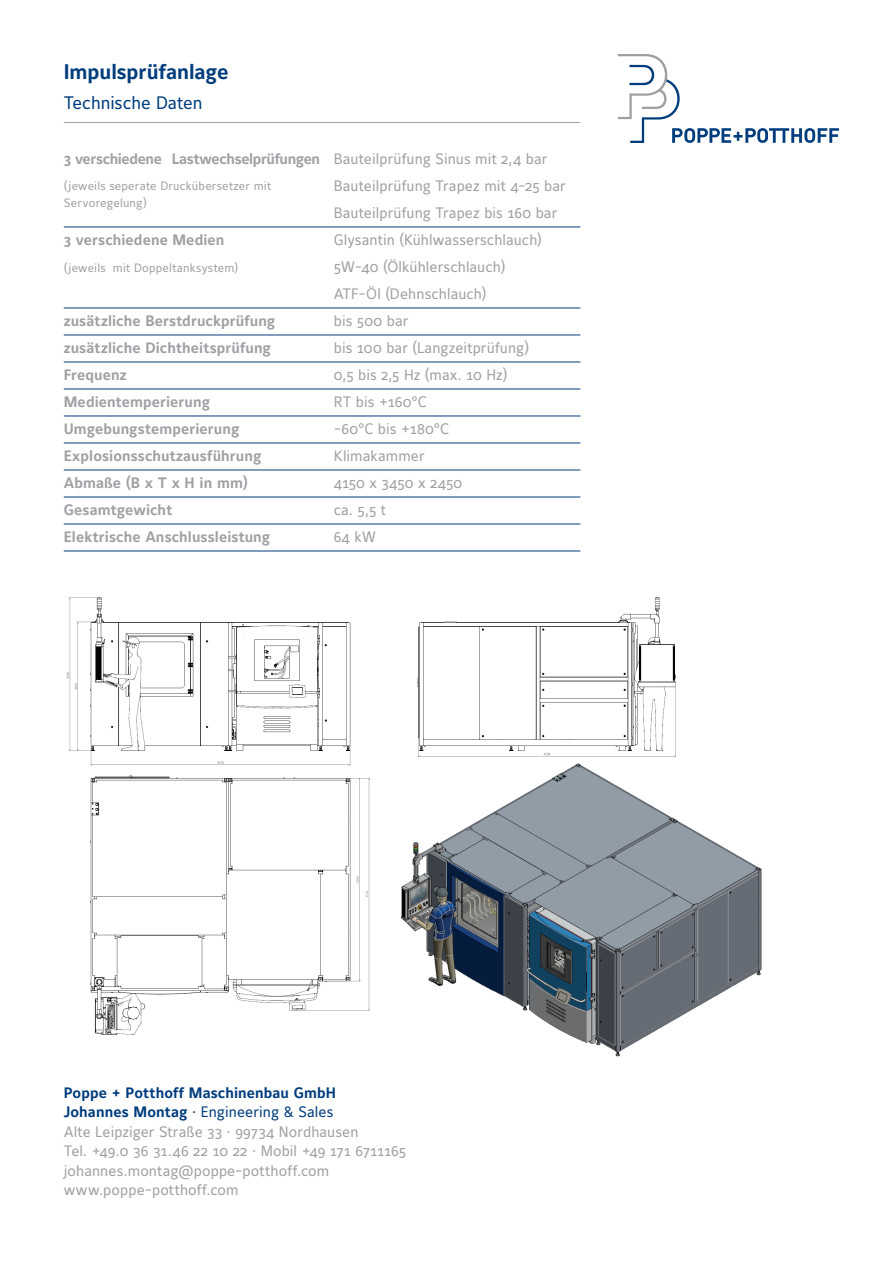
<style>
.page{position:relative;width:893px;height:1263px;background:#fff}
.page>*{position:absolute;margin:0;border:0;box-sizing:border-box;transform-origin:0 0}
.t1{font:700 21px "Maurea";letter-spacing:-.005em;color:#013d7d}
.t2{font:18px "Maurea";letter-spacing:-.005em;color:#013d7d}
.t3{font:15px/19.5px "Maurea";letter-spacing:.005em;color:#a0a1a5}
.t4{font:700 15px "Maurea";letter-spacing:.005em;color:#a0a1a5}
.t5{font:12px/16.5px "Maurea";letter-spacing:.015em;color:#a0a1a5}
.s1{font-weight:700}
.s2{font-weight:700;color:#013d7d}
.s3{color:#013d7d}
</style>
<div class="page">
<svg style="left:618px;top:54px;width:221px;height:89px"></svg>
<hr style="left:64px;top:227px;width:516px;height:1px;background:#013d7d">
<hr style="left:64px;top:308px;width:516px;height:1px;background:#013d7d">
<hr style="left:64px;top:335px;width:516px;height:1px;background:#013d7d">
<hr style="left:64px;top:362px;width:516px;height:1px;background:#013d7d">
<hr style="left:64px;top:389px;width:516px;height:1px;background:#013d7d">
<hr style="left:64px;top:416px;width:516px;height:1px;background:#013d7d">
<hr style="left:64px;top:443px;width:516px;height:1px;background:#013d7d">
<hr style="left:64px;top:470px;width:516px;height:1px;background:#013d7d">
<hr style="left:64px;top:497px;width:516px;height:1px;background:#013d7d">
<hr style="left:64px;top:524px;width:516px;height:1px;background:#013d7d">
<hr style="left:64px;top:551px;width:516px;height:1px;background:#013d7d">
<hr style="left:64px;top:122px;width:516px;height:1px;background:#a0a1a5">
<img style="left:66px;top:597px;width:696px;height:460px">
<h1 class="t1" style="left:64px;top:60px;width:166px">Impulsprüfanlage</h1>
<p class="t2" style="left:64px;top:93px;width:140px">Technische Daten</p>
<p class="t3" style="left:334px;top:146px;width:233px;line-height:27px;text-indent:-270px"><span class="s1">3 verschiedene Lastwechselprüfungen</span> Bauteilprüfung Sinus mit 2,4 bar<br>Bauteilprüfung Trapez mit 4-25 bar<br>Bauteilprüfung Trapez bis 160 bar</p>
<p class="t4" style="left:64px;top:232px;width:162px">3 verschiedene Medien</p>
<p class="t3" style="left:334px;top:231px;width:210px">Glysantin (Kühlwasserschlauch)</p>
<p class="t5" style="left:64px;top:260px;width:176px">(jeweils mit Doppeltanksystem)</p>
<p class="t3" style="left:334px;top:254px;width:173px;line-height:27px">5W-40 (Ölkühlerschlauch)<br>ATF-Öl (Dehnschlauch)</p>
<p class="t4" style="left:64px;top:313px;width:213px">zusätzliche Berstdruckprüfung</p>
<p class="t3" style="left:334px;top:312px;width:76px">bis 500 bar</p>
<p class="t4" style="left:64px;top:340px;width:209px">zusätzliche Dichtheitsprüfung</p>
<p class="t3" style="left:334px;top:339px;width:197px">bis 100 bar (Langzeitprüfung)</p>
<p class="t4" style="left:64px;top:367px;width:64px">Frequenz</p>
<p class="t3" style="left:334px;top:366px;width:175px">0,5 bis 2,5 Hz (max. 10 Hz)</p>
<p class="t4" style="left:64px;top:394px;width:148px">Medientemperierung</p>
<p class="t3" style="left:334px;top:393px;width:94px">RT bis +160°C</p>
<p class="t4" style="left:64px;top:421px;width:177px">Umgebungstemperierung</p>
<p class="t3" style="left:334px;top:420px;width:117px">-60°C bis +180°C</p>
<p class="t4" style="left:64px;top:448px;width:199px">Explosionsschutzausführung</p>
<p class="t3" style="left:334px;top:447px;width:92px">Klimakammer</p>
<p class="t4" style="left:64px;top:475px;width:186px">Abmaße (B x T x H in mm)</p>
<p class="t3" style="left:334px;top:474px;width:130px">4150 x 3450 x 2450</p>
<p class="t4" style="left:64px;top:502px;width:110px">Gesamtgewicht</p>
<p class="t3" style="left:334px;top:501px;width:54px">ca. 5,5 t</p>
<p class="t4" style="left:64px;top:529px;width:208px">Elektrische Anschlussleistung</p>
<p class="t3" style="left:334px;top:528px;width:44px">64 kW</p>
<p class="t5" style="left:64px;top:178px;width:209px">(jeweils seperate Druckübersetzer mit<br>Servoregelung)</p>
<p class="t3" style="left:64px;top:1083px;width:344px"><span class="s2">Poppe + Potthoff Maschinenbau GmbH<br>Johannes Montag</span> <span class="s3">· Engineering &amp; Sales<br></span>Alte Leipziger Straße 33 · 99734 Nordhausen<br>Tel. +49.0 36 31.46 22 10 22 · Mobil +49 171 6711165 johannes.montag@poppe-potthoff.com www.poppe-potthoff.com</p>
</div>
